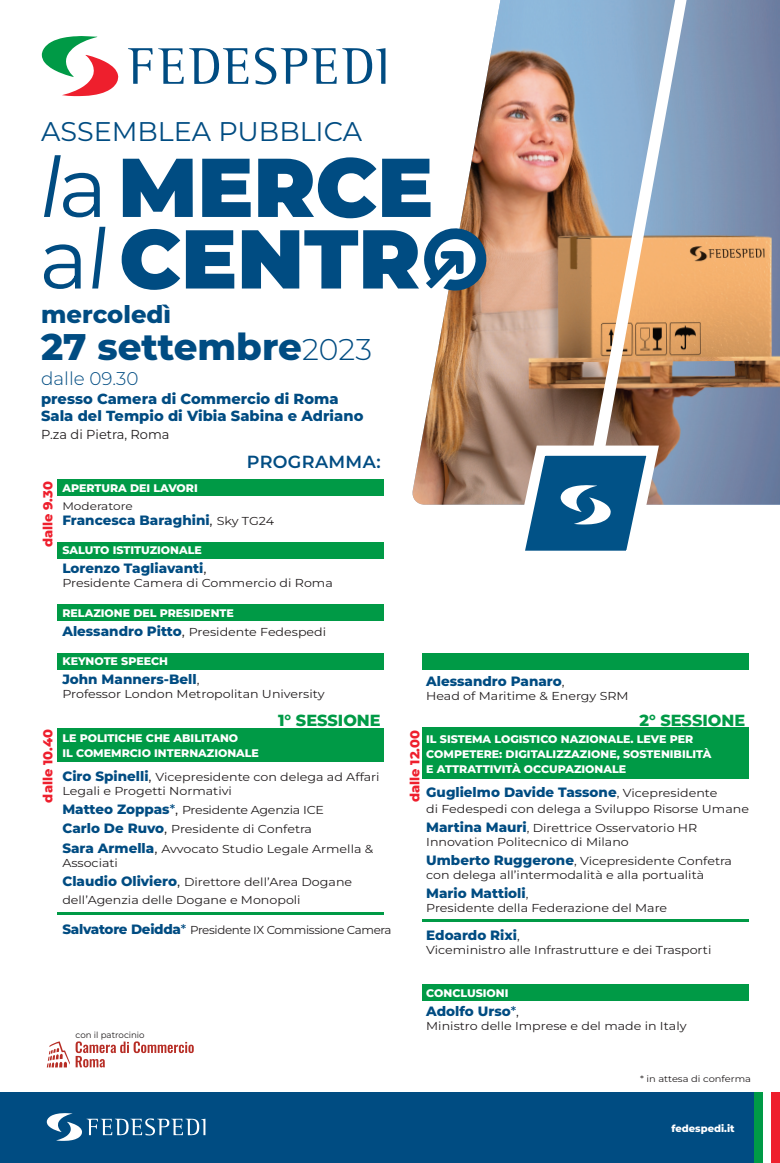
<style>
.page{position:relative;width:780px;height:1163px;background:#fff}
.page>*{position:absolute;margin:0;border:0;box-sizing:border-box;transform-origin:0 0}
.t1{font:800 37.1px "Montserrat";color:#004c82}
.t2{font:27px "Montserrat";color:#004c82}
.t3{font:800 24.2px "Montserrat";color:#004c82}
.t4{font:300 18.4px "Montserrat";color:#004c82}
.t5{font:600 17.5px "Montserrat";letter-spacing:.02em;color:#004c82}
.t6{font:800 16.1px "Montserrat";color:#009a46}
.t7{font:800 14.6px/17.7px "Montserrat";color:#004c82}
.t8{font:800 13.5px "Montserrat";color:#004c82}
.t9{font:800 13px "Montserrat";color:#ee1f2d}
.t10{font:13px "Montserrat";color:#231f20}
.t11{font:11.5px/19.2px "Montserrat";color:#231f20;scale:1.1 1}
.t12{font:11.5px "Montserrat";letter-spacing:-.03em;color:#231f20}
.t13{font:800 11px/15.2px "Montserrat";color:#fff}
.t14{font:11px "Montserrat";color:#231f20;scale:1.1 1}
.t15{font:800 10px "Montserrat";color:#fff}
.t16{font:9px "Montserrat";color:#231f20;scale:1.1 1}
.t17{font:8.6px "Montserrat";color:#231f20}
.s1{font-weight:300;font-size:29.9px}
.s2{font-weight:400;color:#231f20}
.s3{font-weight:400;font-size:11.5px;color:#231f20}
.s4{font-weight:800;font-size:13.5px;color:#004c82}
.s5{font-size:13.5px}
.s6{font-weight:400;font-size:12px;color:#231f20}
.s7{font-weight:500;font-size:13.5px;color:#004c82}
.s8{font-weight:500}
</style>
<div class="page">
<div style="left:422px;top:653px;width:326px;height:17px;background:#009a46"></div>
<div style="left:422px;top:727px;width:326px;height:52px;background:#009a46"></div>
<div style="left:422px;top:983px;width:326px;height:17px;background:#009a46"></div>
<div style="left:58px;top:479px;width:326px;height:17px;background:#009a46"></div>
<div style="left:58px;top:542px;width:326px;height:16px;background:#009a46"></div>
<div style="left:58px;top:604px;width:326px;height:17px;background:#009a46"></div>
<div style="left:58px;top:653px;width:326px;height:16px;background:#009a46"></div>
<hr style="left:58px;top:911px;width:326px;height:3px;background:#009a46">
<hr style="left:422px;top:918px;width:326px;height:3px;background:#009a46">
<div style="left:58px;top:727px;width:326px;height:34px;background:#009a46"></div>
<svg style="left:42px;top:36px;width:76px;height:60px"></svg>
<svg style="left:128px;top:47px;width:257px;height:38px"></svg>
<img style="left:411px;top:0;width:369px;height:504px">
<svg style="left:576px;top:0;width:110px;height:505px;background:#aba39f"></svg>
<svg style="left:506px;top:438px;width:159px;height:113px"></svg>
<div style="left:0;top:1092px;width:754px;height:70px;background:#004c82"></div>
<div style="left:771px;top:1092px;width:9px;height:70px;background:#ee1f2d"></div>
<div style="left:754px;top:1092px;width:9px;height:70px;background:#009a46"></div>
<svg style="left:47px;top:1113px;width:158px;height:27px"></svg>
<svg style="left:44px;top:155px;width:56px;height:62px"></svg>
<svg style="left:123px;top:159px;width:70px;height:58px"></svg>
<svg style="left:202px;top:159px;width:49px;height:58px"></svg>
<svg style="left:258px;top:157px;width:118px;height:61px"></svg>
<svg style="left:382px;top:159px;width:48px;height:58px"></svg>
<svg style="left:44px;top:244px;width:37px;height:45px"></svg>
<svg style="left:92px;top:227px;width:13px;height:61px"></svg>
<svg style="left:122px;top:229px;width:58px;height:61px"></svg>
<svg style="left:186px;top:230px;width:48px;height:58px;background:#2d6c98"></svg>
<svg style="left:242px;top:225px;width:247px;height:68px"></svg>
<svg style="left:76px;top:1041px;width:118px;height:26px"></svg>
<svg style="left:47px;top:1041px;width:23px;height:26px"></svg>
<h2 class="t2" style="left:41px;top:113px;width:322px">ASSEMBLEA PUBBLICA</h2>
<h3 class="t3" style="left:41px;top:297px;width:131px">mercoledì</h3>
<h1 class="t1" style="left:41px;top:320px;width:332px">27 settembre<span class="s1">2023</span></h1>
<h3 class="t4" style="left:41px;top:365px;width:99px">dalle 09.30</h3>
<p class="t7" style="left:41px;top:389px;width:324px">presso Camera di Commercio di Roma<br>Sala del Tempio di Vibia Sabina e Adriano</p>
<p class="t10" style="left:41px;top:426px;width:130px">P.za di Pietra, Roma</p>
<h3 class="t5" style="left:247px;top:449px;width:135px">PROGRAMMA:</h3>
<p class="t13" style="left:62px;top:479px;width:137px">APERTURA DEI LAVORI</p>
<p class="t14" style="left:62px;top:498px;width:65px">Moderatore</p>
<p class="t8" style="left:62px;top:510px;width:213px">Francesca Baraghini<span class="s2">,</span> <span class="s3">Sky TG24</span></p>
<p class="t13" style="left:62px;top:542px;width:141px">SALUTO ISTITUZIONALE</p>
<p class="t8" style="left:62px;top:558px;width:146px">Lorenzo Tagliavanti<span class="s2">,</span></p>
<p class="t11" style="left:62px;top:573px;width:247px">Presidente Camera di Commercio di Roma</p>
<p class="t13" style="left:62px;top:604px;width:173px">RELAZIONE DEL PRESIDENTE</p>
<p class="t11" style="left:62px;top:621px;width:241px"><span class="s4">Alessandro Pitto</span><span class="s5">,</span> Presidente Fedespedi</p>
<p class="t13" style="left:62px;top:652px;width:107px">KEYNOTE SPEECH</p>
<p class="t8" style="left:62px;top:669px;width:139px">John Manners-Bell<span class="s6">,</span></p>
<p class="t11" style="left:62px;top:684px;width:240px">Professor London Metropolitan University</p>
<p class="t13" style="left:62px;top:729px;width:198px">LE POLITICHE CHE ABILITANO<br>IL COMEMRCIO INTERNAZIONALE</p>
<p class="t11" style="left:62px;top:769px;width:290px;line-height:14px"><span class="s4">Ciro Spinelli</span><span class="s5">,</span> Vicepresidente con delega ad Affari<br>Legali e Progetti Normativi</p>
<p class="t11" style="left:62px;top:800px;width:284px"><span class="s4">Matteo Zoppas</span><span class="s7">*</span><span class="s5">,</span> Presidente Agenzia ICE<br><span class="s4">Carlo De Ruvo</span><span class="s5">,</span> Presidente di Confetra<br><span class="s4">Sara Armella</span><span class="s5">,</span> Avvocato Studio Legale Armella &amp;</p>
<p class="t11" style="left:62px;top:852px;width:265px">Associati<br><span class="s4">Claudio Oliviero</span><span class="s5">,</span> Direttore dell’Area Dogane</p>
<p class="t11" style="left:62px;top:889px;width:218px">dell’Agenzia delle Dogane e Monopoli</p>
<p class="t12" style="left:62px;top:922px;width:330px"><span class="s4">Salvatore Deidda</span><span class="s7">*</span> Presidente IX Commissione Camera</p>
<p class="t9" style="left:38px;top:547px;width:68px;rotate:-90deg">dalle 9.30</p>
<p class="t8" style="left:426px;top:670px;width:140px">Alessandro Panaro<span class="s6">,</span></p>
<p class="t11" style="left:426px;top:685px;width:185px">Head of Maritime &amp; Energy SRM</p>
<p class="t13" style="left:426px;top:730px;width:287px">IL SISTEMA LOGISTICO NAZIONALE. LEVE PER<br>COMPETERE: DIGITALIZZAZIONE, SOSTENIBILITÀ<br>E ATTRATTIVITÀ OCCUPAZIONALE</p>
<p class="t8" style="left:426px;top:781px;width:292px">Guglielmo Davide Tassone<span class="s3">, Vicepresidente</span></p>
<p class="t11" style="left:426px;top:798px;width:295px">di Fedespedi con delega a Sviluppo Risorse Umane<br><span class="s4">Martina Mauri</span>, Direttrice Osservatorio HR</p>
<p class="t11" style="left:426px;top:831px;width:279px">Innovation Politecnico di Milano<br><span class="s4">Umberto Ruggerone</span>, Vicepresidente Confetra</p>
<p class="t11" style="left:426px;top:864px;width:254px">con delega all’intermodalità e alla portualità</p>
<p class="t8" style="left:426px;top:883px;width:104px">Mario Mattioli<span class="s3">,</span></p>
<p class="t11" style="left:426px;top:898px;width:220px">Presidente della Federazione del Mare</p>
<p class="t8" style="left:426px;top:924px;width:95px">Edoardo Rixi<span class="s3">,</span></p>
<p class="t11" style="left:426px;top:939px;width:261px">Viceministro alle Infrastrutture e dei Trasporti</p>
<p class="t13" style="left:426px;top:984px;width:84px">CONCLUSIONI</p>
<p class="t8" style="left:426px;top:1001px;width:94px">Adolfo Urso<span class="s8">*</span><span class="s6">,</span></p>
<p class="t11" style="left:426px;top:1015px;width:238px">Ministro delle Imprese e del made in Italy</p>
<h3 class="t6" style="left:278px;top:708px;width:104px">1° SESSIONE</h3>
<h3 class="t6" style="left:639px;top:708px;width:107px">2° SESSIONE</h3>
<p class="t9" style="left:38px;top:802px;width:75px;rotate:-90deg">dalle 10.40</p>
<p class="t9" style="left:405px;top:802px;width:73px;rotate:-90deg">dalle 12.00</p>
<p class="t17" style="left:76px;top:1029px;width:71px">con il patrocinio</p>
<p class="t16" style="left:640px;top:1072px;width:102px">* in attesa di conferma</p>
<p class="t15" style="left:671px;top:1120px;width:65px">fedespedi.it</p>
</div>
